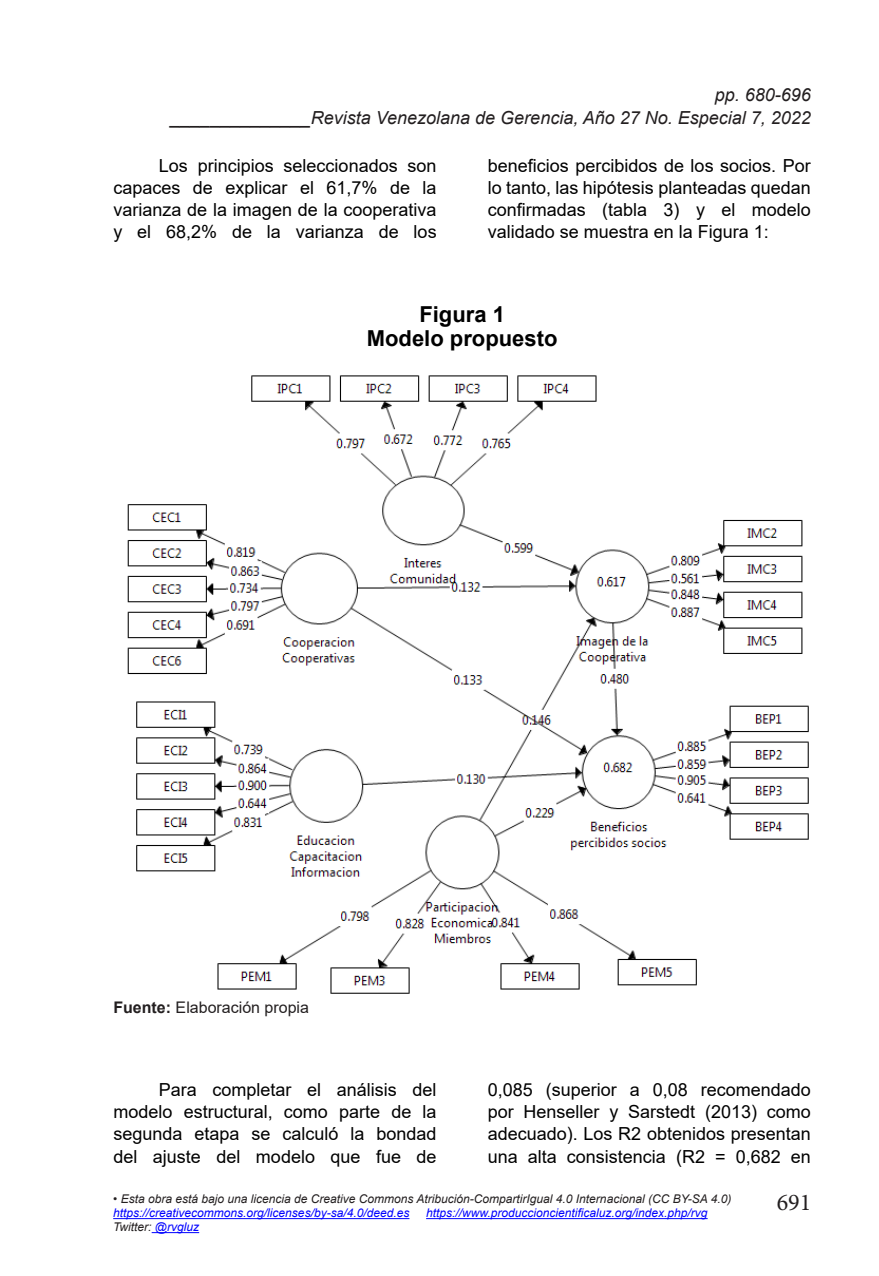
<style>
.page{position:relative;width:879px;height:1276px;background:#fff}
.page>*{position:absolute;margin:0;border:0;box-sizing:border-box;transform-origin:0 0}
.t1{font:24px "Minion Pro";color:#231f20}
.t2{font:700 22px/24px "Arial";color:#000;text-align:center}
.t3{font:18px/22px "Arial";color:#000;text-align:justify}
.t4{font:italic 18px/22.6px "Arial";color:#231f20;text-align:right}
.t5{font:16px "Arial";color:#231f20}
.t6{font:italic 12px "Arial";color:#231f20}
.t7{font:italic 12px "Arial";color:#00f}
.s1{font-weight:700}
.s2{color:#00f}
</style>
<div class="page">
<hr style="left:113px;top:1218px;width:296px;height:1px;background:#00f">
<hr style="left:426px;top:1218px;width:281px;height:1px;background:#00f">
<hr style="left:152px;top:1232px;width:47px;height:1px;background:#00f">
<img style="left:127px;top:375px;width:682px;height:619px">
<p class="t4" style="left:171px;top:84px;width:642px">pp. 680-696<br>______________Revista Venezolana de Gerencia, Año 27 No. Especial 7, 2022</p>
<p class="t3" style="left:113px;top:154px;width:325px;text-indent:45px">Los principios seleccionados son capaces de explicar el 61,7% de la varianza de la imagen de la cooperativa y el 68,2% de la varianza de los</p>
<p class="t3" style="left:488px;top:154px;width:325px">beneficios percibidos de los socios. Por lo tanto, las hipótesis planteadas quedan confirmadas (tabla 3) y el modelo validado se muestra en la Figura 1:</p>
<p class="t2" style="left:367px;top:303px;width:192px">Figura 1<br>Modelo propuesto</p>
<p class="t5" style="left:113px;top:996px;width:197px"><span class="s1">Fuente:</span> Elaboración propia</p>
<p class="t3" style="left:113px;top:1079px;width:325px;text-indent:45px">Para completar el análisis del modelo estructural, como parte de la segunda etapa se calculó la bondad del ajuste del modelo que fue de</p>
<p class="t3" style="left:488px;top:1079px;width:325px">0,085 (superior a 0,08 recomendado por Henseller y Sarstedt (2013) como adecuado). Los R2 obtenidos presentan una alta consistencia (R2 = 0,682 en</p>
<p class="t6" style="left:113px;top:1191px;width:620px">• Esta obra está bajo una licencia de Creative Commons Atribución-CompartirIgual 4.0 Internacional (CC BY-SA 4.0)</p>
<p class="t7" style="left:113px;top:1205px;width:298px">https://creativecommons.org/licenses/by-sa/4.0/deed.es</p>
<p class="t7" style="left:426px;top:1205px;width:283px">https://www.produccioncientificaluz.org/index.php/rvg</p>
<p class="t6" style="left:113px;top:1219px;width:87px">Twitter: <span class="s2">@rvgluz</span></p>
<h1 class="t1" style="left:777px;top:1186px;width:36px">691</h1>
</div>
